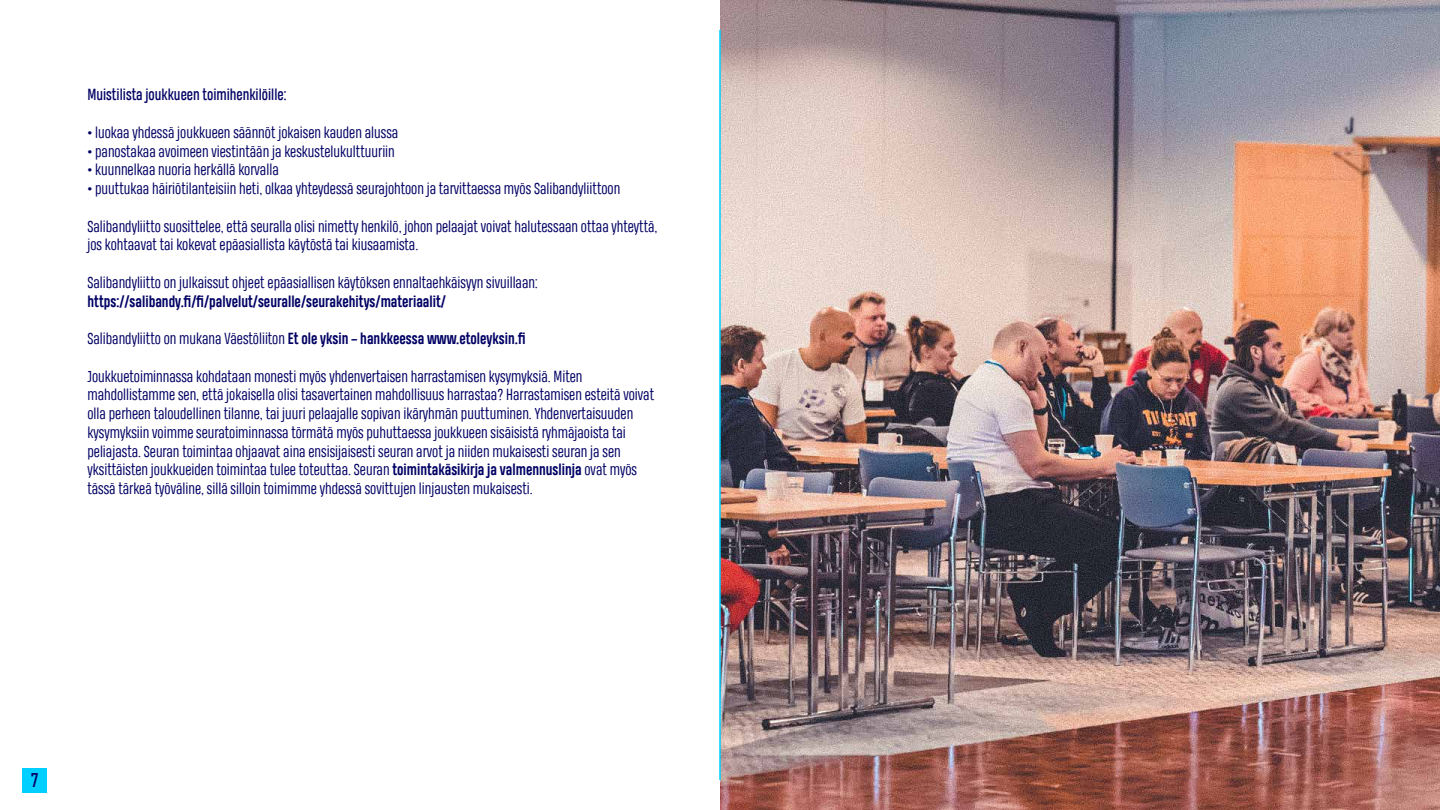
<style>
.page{position:relative;width:1440px;height:810px;background:#fff}
.page>*{position:absolute;margin:0;border:0;box-sizing:border-box;transform-origin:0 0}
.t1{font:18.6px "Heading Pro";color:#000064}
.t2{font:15px/18.8px "Heading Pro";color:#000064}
.t3{font:700 15px "Heading Pro";color:#000064}
.t4{font:15px "Heading Pro";color:#000064}
.s1{font-weight:400}
.s2{font-weight:700}
</style>
<div class="page">
<img style="left:720px;top:0;width:720px;height:810px">
<div style="left:22px;top:768px;width:25px;height:24px;background:#00cfff"></div>
<hr style="left:719px;top:30px;width:2px;height:750px;background:#00cfff">
<p class="t4" style="left:87px;top:86px;width:200px">Muistilista joukkueen toimihenkilöille:</p>
<p class="t2" style="left:87px;top:124px;width:312px">• luokaa yhdessä joukkueen säännöt jokaisen kauden alussa</p>
<p class="t2" style="left:87px;top:142px;width:309px">• panostakaa avoimeen viestintään ja keskustelukulttuuriin</p>
<p class="t2" style="left:87px;top:161px;width:193px">• kuunnelkaa nuoria herkällä korvalla</p>
<p class="t2" style="left:87px;top:180px;width:534px">• puuttukaa häiriötilanteisiin heti, olkaa yhteydessä seurajohtoon ja tarvittaessa myös Salibandyliittoon</p>
<p class="t2" style="left:87px;top:217px;width:572px">Salibandyliitto suosittelee, että seuralla olisi nimetty henkilö, johon pelaajat voivat halutessaan ottaa yhteyttä, jos kohtaavat tai kokevat epäasiallista käytöstä tai kiusaamista.</p>
<p class="t2" style="left:87px;top:274px;width:452px">Salibandyliitto on julkaissut ohjeet epäasiallisen käytöksen ennaltaehkäisyyn sivuillaan:</p>
<p class="t3" style="left:87px;top:292px;width:360px">https://salibandy.fi/fi/palvelut/seuralle/seurakehitys/materiaalit/</p>
<p class="t3" style="left:87px;top:330px;width:440px"><span class="s1">Salibandyliitto on mukana Väestöliiton</span> Et ole yksin – hankkeessa www.etoleyksin.fi</p>
<p class="t2" style="left:87px;top:367px;width:568px">Joukkuetoiminnassa kohdataan monesti myös yhdenvertaisen harrastamisen kysymyksiä. Miten mahdollistamme sen, että jokaisella olisi tasavertainen mahdollisuus harrastaa? Harrastamisen esteitä voivat olla perheen taloudellinen tilanne, tai juuri pelaajalle sopivan ikäryhmän puuttuminen. Yhdenvertaisuuden kysymyksiin voimme seuratoiminnassa törmätä myös puhuttaessa joukkueen sisäisistä ryhmäjaoista tai peliajasta. Seuran toimintaa ohjaavat aina ensisijaisesti seuran arvot ja niiden mukaisesti seuran ja sen yksittäisten joukkueiden toimintaa tulee toteuttaa. Seuran <span class="s2">toimintakäsikirja ja valmennuslinja</span> ovat myös tässä tärkeä työväline, sillä silloin toimimme yhdessä sovittujen linjausten mukaisesti.</p>
<p class="t1" style="left:31px;top:769px;width:9px">7</p>
</div>
